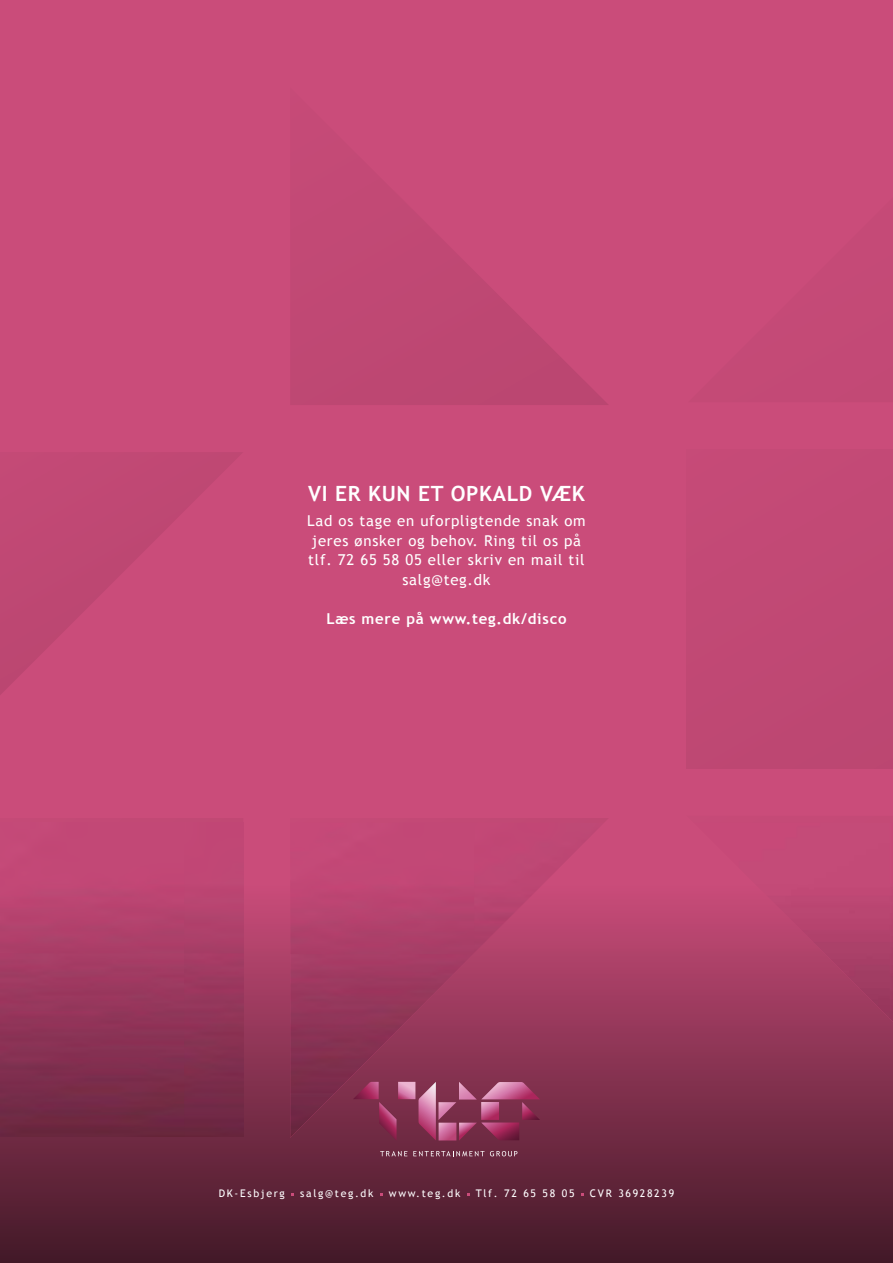
<style>
.page{position:relative;width:893px;height:1263px;background:#ca4c7a}
.page>*{position:absolute;margin:0;border:0;box-sizing:border-box;transform-origin:0 0}
.t1{font:700 21px "Trebuchet MS";letter-spacing:.03em;color:#fff}
.t2{font:15px/19.5px "Trebuchet MS";letter-spacing:.05em;color:#fff;text-align:center}
.t3{font:700 15px "Trebuchet MS";letter-spacing:.05em;color:#fff}
.t4{font:10.5px "Trebuchet MS";letter-spacing:.16em;color:#fff}
</style>
<div class="page">
<div style="left:687px;top:449px;width:206px;height:319px;background:#c14874"></div>
<svg style="left:0;top:453px;width:241px;height:242px"></svg>
<svg style="left:575px;top:818px;width:33px;height:5px"></svg>
<svg style="left:291px;top:255px;width:317px;height:150px"></svg>
<svg style="left:0;top:862px;width:893px;height:401px;background:#6e2941"></svg>
<img style="left:694px;top:862px;width:199px;height:160px">
<img style="left:290px;top:823px;width:314px;height:315px">
<img style="left:0;top:860px;width:243px;height:277px">
<svg style="left:353px;top:1082px;width:187px;height:58px;background:#944062"></svg>
<svg style="left:380px;top:1151px;width:27px;height:5px"></svg>
<svg style="left:413px;top:1151px;width:71px;height:5px"></svg>
<svg style="left:490px;top:1151px;width:27px;height:5px"></svg>
<h1 class="t1" style="left:308px;top:480px;width:278px">VI ER KUN ET OPKALD VÆK</h1>
<p class="t2" style="left:307px;top:512px;width:280px">Lad os tage en uforpligtende snak om jeres ønsker og behov. Ring til os på tlf. 72 65 58 05 eller skriv en mail til salg@teg.dk</p>
<p class="t3" style="left:326px;top:609px;width:242px">Læs mere på www.teg.dk/disco</p>
<p class="t4" style="left:219px;top:1187px;width:68px">DK-Esbjerg</p>
<p class="t4" style="left:300px;top:1187px;width:75px">salg@teg.dk</p>
<p class="t4" style="left:389px;top:1187px;width:73px">www.teg.dk</p>
<p class="t4" style="left:476px;top:1187px;width:100px">Tlf. 72 65 58 05</p>
<p class="t4" style="left:590px;top:1187px;width:86px">CVR 36928239</p>
</div>
